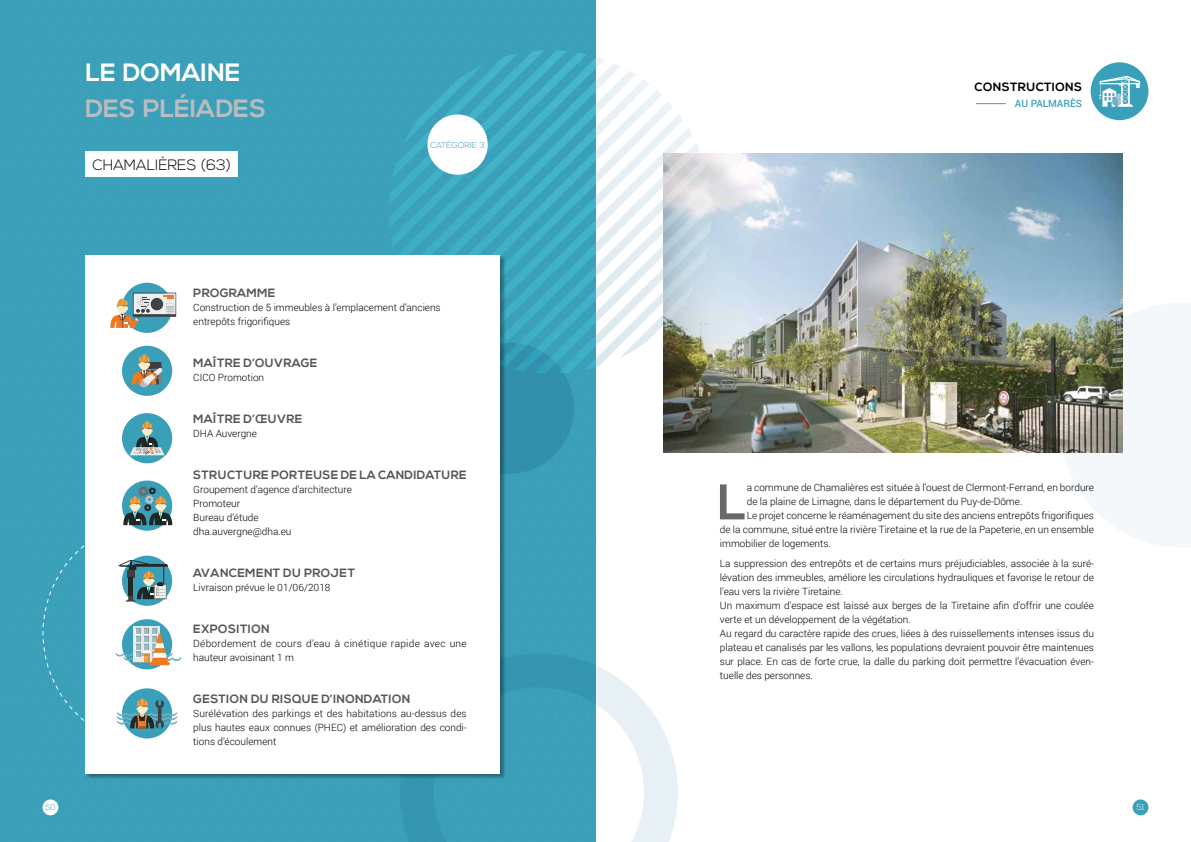
<style>
.page{position:relative;width:1191px;height:842px;background:#fff}
.page>*{position:absolute;margin:0;border:0;box-sizing:border-box;transform-origin:0 0}
.t1{font:700 50px "Nexa";color:#6a6a69}
.t2{font:700 25px "Nexa";color:#bbbcbc}
.t3{font:700 25px "Nexa";color:#fff}
.t4{font:300 15px "Nexa";color:#000}
.t5{font:700 12px "Nexa";letter-spacing:.025em;color:#565655}
.t6{font:700 12px "Nexa";letter-spacing:.025em;color:#000}
.t7{font:300 10px/14px "Roboto";color:#000}
.t8{font:300 10px/14px "Roboto";letter-spacing:.025em;color:#000}
.t9{font:500 10px "Roboto";color:#3a9fb8}
.t10{font:300 8.5px "Nexa";color:#3a9fb8}
.t11{font:300 8px "Nexa";color:#3a9fb8}
.t12{font:300 8px "Nexa";color:#fff}
</style>
<div class="page">
<div style="left:0;top:0;width:595px;height:842px;background:#3a9fb8"></div>
<svg style="left:400px;top:653px;width:278px;height:189px;fill:#3da0b9"></svg>
<div style="left:444px;top:343px;width:130px;height:131px;background:#308fab;border-radius:50%"></div>
<svg style="left:1060px;top:303px;width:131px;height:244px"></svg>
<img style="left:663px;top:153px;width:460px;height:299px">
<svg style="left:388px;top:50px;width:216px;height:205px;background:#40a4bc"></svg>
<svg style="left:396px;top:63px;width:239px;height:192px;background:#4eadc2"></svg>
<svg style="left:407px;top:75px;width:242px;height:180px;background:#54b0c5"></svg>
<svg style="left:419px;top:86px;width:242px;height:169px;background:#5db5c9"></svg>
<svg style="left:430px;top:98px;width:243px;height:157px;background:#65b9cc"></svg>
<svg style="left:442px;top:109px;width:270px;height:265px"></svg>
<div style="left:85px;top:152px;width:153px;height:25px;background:#fff"></div>
<svg style="left:976px;top:103px;width:29px;height:1px"></svg>
<div style="left:427px;top:114px;width:61px;height:61px;background:#fff;border-radius:50%"></div>
<div style="left:43px;top:799px;width:15px;height:16px;background:#fff;border-radius:50%"></div>
<div style="left:1132px;top:799px;width:16px;height:16px;background:#3a9fb8;border-radius:50%"></div>
<div style="left:1090px;top:62px;width:58px;height:58px;background:#3a9fb8;border-radius:50%"></div>
<svg style="left:1099px;top:76px;width:41px;height:31px"></svg>
<div style="left:85px;top:255px;width:421px;height:524px;background:#000;opacity:.35"></div>
<div style="left:86px;top:255px;width:414px;height:518px;background:#fff"></div>
<svg style="left:122px;top:283px;width:50px;height:50px"></svg>
<svg style="left:110px;top:293px;width:66px;height:35px;background:#abb1a9"></svg>
<div style="left:122px;top:346px;width:50px;height:50px;background:#3a9fb8;border-radius:50%"></div>
<svg style="left:132px;top:354px;width:30px;height:34px"></svg>
<div style="left:122px;top:413px;width:50px;height:50px;background:#3a9fb8;border-radius:50%"></div>
<svg style="left:130px;top:421px;width:34px;height:34px"></svg>
<svg style="left:122px;top:480px;width:50px;height:51px"></svg>
<svg style="left:42px;top:486px;width:140px;height:262px"></svg>
<h2 class="t3" style="left:85px;top:58px;width:156px">LE DOMAINE</h2>
<h2 class="t2" style="left:85px;top:94px;width:182px">DES PLÉIADES</h2>
<h3 class="t4" style="left:92px;top:156px;width:34px">CHAMA</h3>
<h3 class="t4" style="left:147px;top:156px;width:18px">LIÈRES</h3>
<h3 class="t4" style="left:200px;top:156px;width:32px">(63)</h3>
<p class="t10" style="left:430px;top:140px;width:56px">CATÉGORIE 3</p>
<p class="t5" style="left:193px;top:286px;width:84px">PROGRAMME</p>
<p class="t7" style="left:193px;top:300px;width:249px">Construction de 5 immeubles à l’emplacement d’anciens entrepôts frigorifiques</p>
<p class="t5" style="left:193px;top:356px;width:126px">MAÎTRE D’OUVRAGE</p>
<p class="t7" style="left:193px;top:370px;width:72px">CICO Promotion</p>
<p class="t5" style="left:193px;top:412px;width:110px">MAÎTRE D’ŒUVRE</p>
<p class="t7" style="left:193px;top:426px;width:65px">DHA Auvergne</p>
<p class="t5" style="left:193px;top:468px;width:275px">STRUCTURE PORTEUSE DE LA CANDIDATURE</p>
<p class="t7" style="left:193px;top:482px;width:160px">Groupement d’agence d’architecture<br>Promoteur<br>Bureau d’étude dha.auvergne@dha.eu</p>
<p class="t5" style="left:193px;top:566px;width:163px">AVANCEMENT DU PROJET</p>
<p class="t7" style="left:193px;top:580px;width:139px">Livraison prévue le 01/06/2018</p>
<p class="t5" style="left:193px;top:622px;width:78px">EXPOSITION</p>
<p class="t8" style="left:193px;top:636px;width:275px">Débordement de cours d’eau à cinétique rapide avec une hauteur avoisinant 1 m</p>
<p class="t5" style="left:193px;top:692px;width:218px">GESTION DU RISQUE D’INONDATION</p>
<p class="t7" style="left:193px;top:706px;width:275px;text-align:justify">Surélévation des parkings et des habitations au-dessus des plus hautes eaux connues (PHEC) et amélioration des condi&shy;tions d’écoulement</p>
<p class="t6" style="left:974px;top:80px;width:109px">CONSTRUCTIONS</p>
<p class="t9" style="left:1015px;top:96px;width:69px">AU PALMARÈS</p>
<h1 class="t1" style="left:717px;top:473px;width:26px">L</h1>
<p class="t7" style="left:746px;top:480px;width:349px">a commune de Chamalières est située à l’ouest de Clermont-Ferrand, en bordure</p>
<p class="t7" style="left:746px;top:494px;width:277px">de la plaine de Limagne, dans le département du Puy-de-Dôme.</p>
<p class="t7" style="left:746px;top:508px;width:349px">Le projet concerne le réaménagement du site des anciens entrepôts frigorifiques</p>
<p class="t7" style="left:720px;top:522px;width:375px">de la commune, situé entre la rivière Tiretaine et la rue de la Papeterie, en un ensemble</p>
<p class="t7" style="left:720px;top:536px;width:113px">immobilier de logements.</p>
<p class="t7" style="left:720px;top:556px;width:375px">La suppression des entrepôts et de certains murs préjudiciables, associée à la suré&shy;lévation des immeubles, améliore les circulations hydrauliques et favorise le retour de l’eau vers la rivière Tiretaine.<br>Un maximum d’espace est laissé aux berges de la Tiretaine afin d’offrir une coulée verte et un développement de la végétation.<br>Au regard du caractère rapide des crues, liées à des ruissellements intenses issus du plateau et canalisés par les vallons, les populations devraient pouvoir être maintenues sur place. En cas de forte crue, la dalle du parking doit permettre l’évacuation éven&shy;tuelle des personnes.</p>
<p class="t11" style="left:45px;top:803px;width:12px">50</p>
<p class="t12" style="left:1136px;top:803px;width:9px">51</p>
</div>
